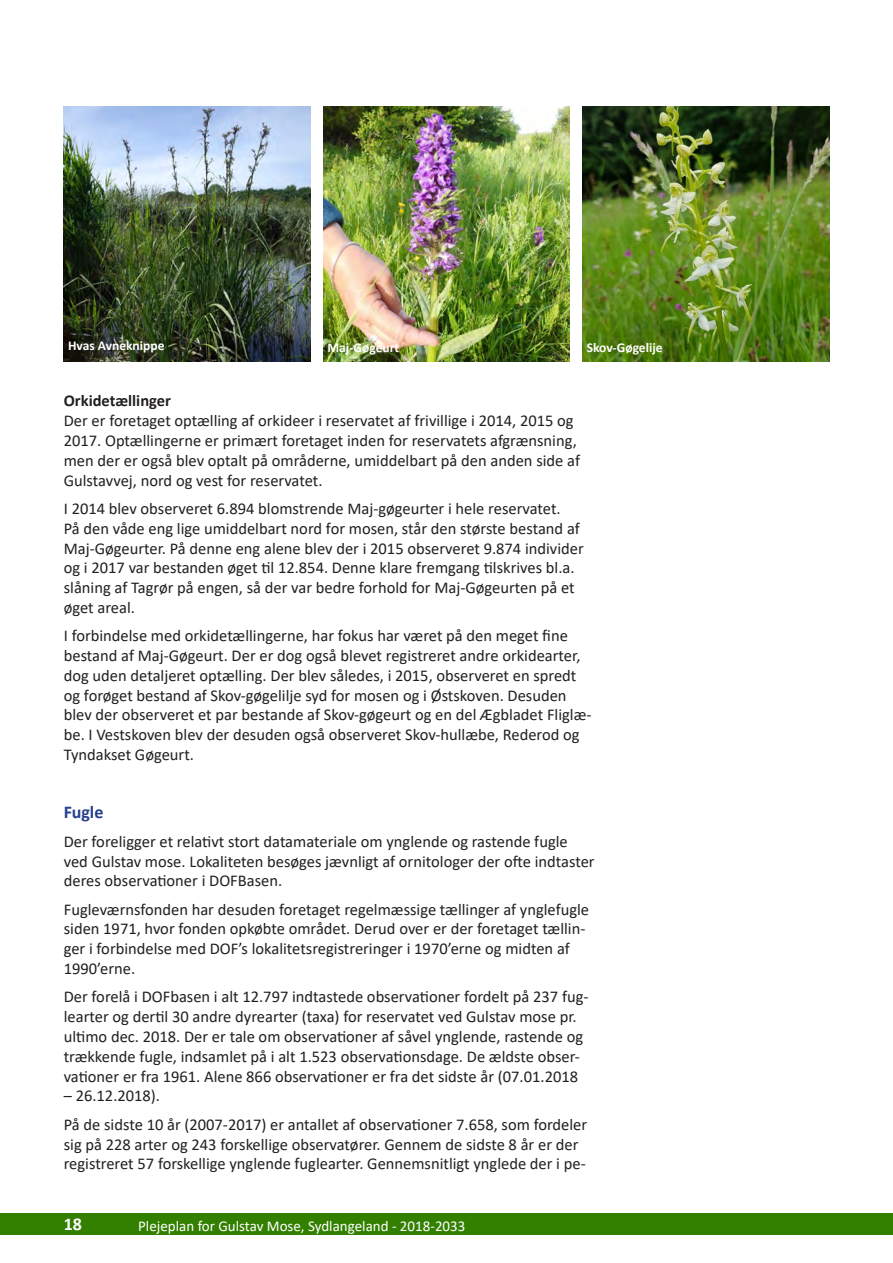
<style>
.page{position:relative;width:893px;height:1263px;background:#fff}
.page>*{position:absolute;margin:0;border:0;box-sizing:border-box;transform-origin:0 0}
.t1{font:700 18px "Calibri";color:#253f8e}
.t2{font:700 18px "Calibri";color:#fff}
.t3{font:16.5px/19.8px "Calibri";color:#231f20}
.t4{font:700 16.5px "Calibri";color:#231f20}
.t5{font:15px "Calibri";color:#fff}
.t6{font:700 13.5px "Calibri";color:#fff}
</style>
<div class="page">
<div style="left:0;top:1213px;width:893px;height:22px;background:#338000"></div>
<img style="left:64px;top:106px;width:246px;height:255px">
<img style="left:323px;top:106px;width:247px;height:255px">
<img style="left:583px;top:106px;width:246px;height:255px">
<p class="t6" style="left:68px;top:336px;width:98px">Hvas Avneknippe</p>
<p class="t6" style="left:327px;top:338px;width:73px">Maj-Gøgeurt</p>
<p class="t6" style="left:587px;top:338px;width:77px">Skov-Gøgelije</p>
<p class="t4" style="left:64px;top:389px;width:109px">Orkidetællinger</p>
<p class="t3" style="left:64px;top:410px;width:518px">Der er foretaget optælling af orkideer i reservatet af frivillige i 2014, 2015 og 2017. Optællingerne er primært foretaget inden for reservatets afgrænsning, men der er også blev optalt på områderne, umiddelbart på den anden side af Gulstavvej, nord og vest for reservatet.</p>
<p class="t3" style="left:64px;top:498px;width:522px">I 2014 blev observeret 6.894 blomstrende Maj-gøgeurter i hele reservatet.<br>På den våde eng lige umiddelbart nord for mosen, står den største bestand af Maj-Gøgeurter. På denne eng alene blev der i 2015 observeret 9.874 individer og i 2017 var bestanden øget til 12.854. Denne klare fremgang tilskrives bl.a. slåning af Tagrør på engen, så der var bedre forhold for Maj-Gøgeurten på et øget areal.</p>
<p class="t3" style="left:64px;top:625px;width:529px">I forbindelse med orkidetællingerne, har fokus har været på den meget fine bestand af Maj-Gøgeurt. Der er dog også blevet registreret andre orkidearter, dog uden detaljeret optælling. Der blev således, i 2015, observeret en spredt og forøget bestand af Skov-gøgelilje syd for mosen og i Østskoven. Desuden blev der observeret et par bestande af Skov-gøgeurt og en del Ægbladet Fliglæ&shy;be. I Vestskoven blev der desuden også observeret Skov-hullæbe, Rederod og Tyndakset Gøgeurt.</p>
<p class="t1" style="left:64px;top:800px;width:41px">Fugle</p>
<p class="t3" style="left:64px;top:831px;width:532px">Der foreligger et relativt stort datamateriale om ynglende og rastende fugle ved Gulstav mose. Lokaliteten besøges jævnligt af ornitologer der ofte indtaster deres observationer i DOFBasen.</p>
<p class="t3" style="left:64px;top:899px;width:527px">Fugleværnsfonden har desuden foretaget regelmæssige tællinger af ynglefugle siden 1971, hvor fonden opkøbte området. Derud over er der foretaget tællin&shy;ger i forbindelse med DOF’s lokalitetsregistreringer i 1970’erne og midten af 1990’erne.</p>
<p class="t3" style="left:64px;top:986px;width:526px">Der forelå i DOFbasen i alt 12.797 indtastede observationer fordelt på 237 fug&shy;learter og dertil 30 andre dyrearter (taxa) for reservatet ved Gulstav mose pr. ultimo dec. 2018. Der er tale om observationer af såvel ynglende, rastende og trækkende fugle, indsamlet på i alt 1.523 observationsdage. De ældste obser&shy;vationer er fra 1961. Alene 866 observationer er fra det sidste år (07.01.2018</p>
<p class="t3" style="left:64px;top:1081px;width:525px;line-height:28.3px">– 26.12.2018).<br>På de sidste 10 år (2007-2017) er antallet af observationer 7.658, som fordeler</p>
<p class="t3" style="left:64px;top:1134px;width:523px">sig på 228 arter og 243 forskellige observatører. Gennem de sidste 8 år er der registreret 57 forskellige ynglende fuglearter. Gennemsnitligt ynglede der i pe-</p>
<p class="t2" style="left:64px;top:1212px;width:20px">18</p>
<p class="t5" style="left:138px;top:1215px;width:329px">Plejeplan for Gulstav Mose, Sydlangeland - 2018-2033</p>
</div>
